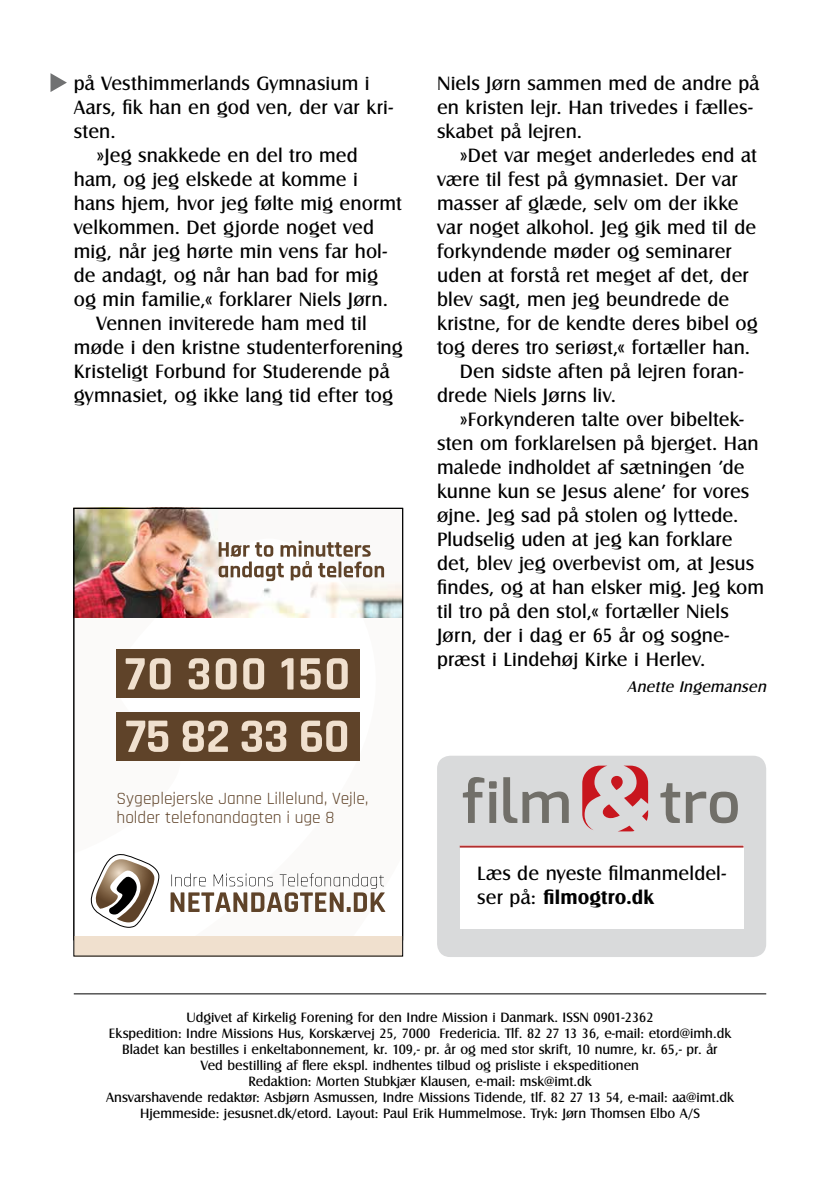
<style>
.page{position:relative;width:840px;height:1191px;background:#fff}
.page>*{position:absolute;margin:0;border:0;box-sizing:border-box;transform-origin:0 0}
.t1{font:20px/24px "Castle T";letter-spacing:.005em;color:#000}
.t2{font:17.4px/18.8px "Rajdhani";color:#5f4329}
.t3{font:italic 16px "Castle T";color:#000}
.t4{font:14px/16px "Castle T";color:#000;text-align:center}
.s1{font-weight:700}
</style>
<div class="page">
<hr style="left:74px;top:993px;width:691px;height:1px;background:#000">
<div style="left:437px;top:755px;width:328px;height:202px;background:#d9dadb;border-radius:13px"></div>
<div style="left:459px;top:845px;width:284px;height:83px;background:#fff"></div>
<svg style="left:462px;top:777px;width:34px;height:46px"></svg>
<svg style="left:503px;top:777px;width:65px;height:46px"></svg>
<svg style="left:660px;top:783px;width:19px;height:40px"></svg>
<svg style="left:685px;top:791px;width:52px;height:32px"></svg>
<svg style="left:582px;top:765px;width:65px;height:66px"></svg>
<hr style="left:459px;top:845px;width:284px;height:2px;background:#b22f2f">
<svg style="left:50px;top:73px;width:17px;height:19px"></svg>
<img style="left:76px;top:510px;width:324px;height:418px">
<div style="left:74px;top:936px;width:328px;height:20px;background:#f0e0ce"></div>
<div style="left:116px;top:711px;width:244px;height:49px;background:#5f4329"></div>
<svg style="left:126px;top:720px;width:221px;height:32px"></svg>
<div style="left:116px;top:649px;width:244px;height:49px;background:#5f4329"></div>
<svg style="left:125px;top:658px;width:222px;height:31px"></svg>
<svg style="left:218px;top:541px;width:166px;height:40px"></svg>
<svg style="left:90px;top:853px;width:70px;height:74px"></svg>
<svg style="left:170px;top:873px;width:215px;height:39px"></svg>
<p class="t1" style="left:74px;top:71px;width:297px">på Vesthimmerlands Gymnasium i</p>
<p class="t1" style="left:74px;top:95px;width:321px">Aars, fik han en god ven, der var kri-</p>
<p class="t1" style="left:74px;top:119px;width:43px">sten.</p>
<p class="t1" style="left:96px;top:143px;width:263px">»Jeg snakkede en del tro med</p>
<p class="t1" style="left:74px;top:167px;width:285px">ham, og jeg elskede at komme i</p>
<p class="t1" style="left:74px;top:191px;width:330px">hans hjem, hvor jeg følte mig enormt</p>
<p class="t1" style="left:74px;top:215px;width:301px">velkommen. Det gjorde noget ved</p>
<p class="t1" style="left:74px;top:239px;width:315px">mig, når jeg hørte min vens far hol-</p>
<p class="t1" style="left:74px;top:263px;width:306px">de andagt, og når han bad for mig</p>
<p class="t1" style="left:74px;top:287px;width:315px">og min familie,« forklarer Niels Jørn.</p>
<p class="t1" style="left:96px;top:311px;width:271px">Vennen inviterede ham med til</p>
<p class="t1" style="left:74px;top:335px;width:330px">møde i den kristne studenterforening</p>
<p class="t1" style="left:74px;top:359px;width:317px">Kristeligt Forbund for Studerende på</p>
<p class="t1" style="left:74px;top:383px;width:321px">gymnasiet, og ikke lang tid efter tog</p>
<p class="t1" style="left:437px;top:71px;width:324px">Niels Jørn sammen med de andre på en kristen lejr. Han trivedes i fælles&shy;skabet på lejren.</p>
<p class="t1" style="left:459px;top:143px;width:298px">»Det var meget anderledes end at</p>
<p class="t1" style="left:437px;top:167px;width:302px">være til fest på gymnasiet. Der var</p>
<p class="t1" style="left:437px;top:191px;width:303px">masser af glæde, selv om der ikke</p>
<p class="t1" style="left:437px;top:215px;width:320px">var noget alkohol. Jeg gik med til de</p>
<p class="t1" style="left:437px;top:239px;width:296px">forkyndende møder og seminarer</p>
<p class="t1" style="left:437px;top:263px;width:313px">uden at forstå ret meget af det, der</p>
<p class="t1" style="left:437px;top:287px;width:293px">blev sagt, men jeg beundrede de</p>
<p class="t1" style="left:437px;top:311px;width:322px">kristne, for de kendte deres bibel og</p>
<p class="t1" style="left:437px;top:335px;width:314px">tog deres tro seriøst,« fortæller han.</p>
<p class="t1" style="left:459px;top:359px;width:285px">Den sidste aften på lejren foran-</p>
<p class="t1" style="left:437px;top:383px;width:180px">drede Niels Jørns liv.</p>
<p class="t1" style="left:459px;top:407px;width:285px">»Forkynderen talte over bibeltek-</p>
<p class="t1" style="left:437px;top:431px;width:323px">sten om forklarelsen på bjerget. Han</p>
<p class="t1" style="left:437px;top:455px;width:309px">malede indholdet af sætningen ’de</p>
<p class="t1" style="left:437px;top:479px;width:313px">kunne kun se Jesus alene’ for vores</p>
<p class="t1" style="left:437px;top:503px;width:303px">øjne. Jeg sad på stolen og lyttede.</p>
<p class="t1" style="left:437px;top:527px;width:297px">Pludselig uden at jeg kan forklare</p>
<p class="t1" style="left:437px;top:551px;width:318px">det, blev jeg overbevist om, at Jesus</p>
<p class="t1" style="left:437px;top:575px;width:328px">findes, og at han elsker mig. Jeg kom</p>
<p class="t1" style="left:437px;top:599px;width:293px">til tro på den stol,« fortæller Niels</p>
<p class="t1" style="left:437px;top:623px;width:293px">Jørn, der i dag er 65 år og sogne-</p>
<p class="t1" style="left:437px;top:647px;width:270px">præst i Lindehøj Kirke i Herlev.</p>
<p class="t3" style="left:626px;top:677px;width:144px">Anette Ingemansen</p>
<p class="t2" style="left:116px;top:789px;width:253px">Sygeplejerske Janne Lillelund, Vejle, holder telefonandagten i uge 8</p>
<p class="t1" style="left:477px;top:861px;width:250px">Læs de nyeste filmanmeldel&shy;ser på: <span class="s1">filmogtro.dk</span></p>
<p class="t4" style="left:106px;top:1009px;width:628px">Udgivet af Kirkelig Forening for den Indre Mission i Danmark. ISSN 0901-2362<br>Ekspedition: Indre Missions Hus, Korskærvej 25, 7000 Fredericia. Tlf. 82 27 13 36, e-mail: etord@imh.dk Bladet kan bestilles i enkeltabonnement, kr. 109,- pr. år og med stor skrift, 10 numre, kr. 65,- pr. år<br>Ved bestilling af flere ekspl. indhentes tilbud og prisliste i ekspeditionen<br>Redaktion: Morten Stubkjær Klausen, e-mail: msk@imt.dk<br>Ansvarshavende redaktør: Asbjørn Asmussen, Indre Missions Tidende, tlf. 82 27 13 54, e-mail: aa@imt.dk Hjemmeside: jesusnet.dk/etord. Layout: Paul Erik Hummelmose. Tryk: Jørn Thomsen Elbo A/S</p>
</div>
